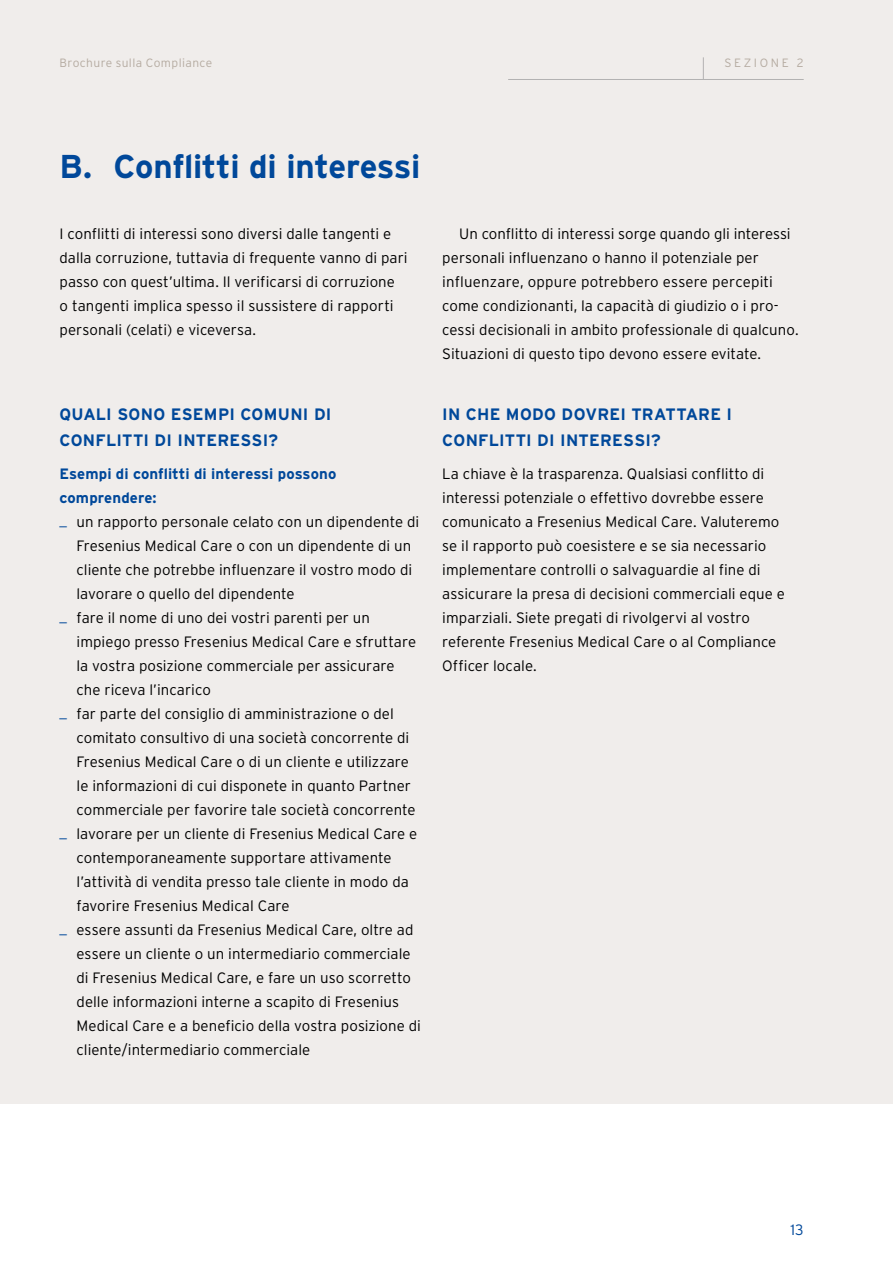
<style>
.page{position:relative;width:893px;height:1263px;background:#fff}
.page>*{position:absolute;margin:0;border:0;box-sizing:border-box;transform-origin:0 0}
.t1{font:700 33px "Interstate";letter-spacing:-.01em;color:#00489a}
.t2{font:700 16.5px/25.5px "Interstate";letter-spacing:.015em;color:#00489a}
.t3{font:300 15px/24px "Interstate";letter-spacing:.005em;color:#000}
.t4{font:700 15px "Interstate";color:#00489a}
.t5{font:300 15px "Interstate";color:#00489a}
.t6{font:300 12px "Interstate";letter-spacing:.035em;color:#b5aba1}
.t7{font:300 12px "Interstate";letter-spacing:.22em;color:#b5aba1}
.s1{color:#00489a}
</style>
<div class="page">
<div style="left:0;top:0;width:893px;height:1103px;background:#f0edeb"></div>
<hr style="left:508px;top:79px;width:296px;height:1px;background:#b3b2b2">
<svg style="left:703px;top:57px;width:1px;height:22px"></svg>
<p class="t6" style="left:60px;top:56px;width:154px">Brochure sulla Compliance</p>
<p class="t7" style="left:725px;top:56px;width:81px">SEZIONE 2</p>
<h1 class="t1" style="left:60px;top:148px;width:362px">B. Conflitti di interessi</h1>
<p class="t3" style="left:60px;top:222px;width:350px">I conflitti di interessi sono diversi dalle tangenti e dalla corruzione, tuttavia di frequente vanno di pari passo con quest’ultima. Il verificarsi di corruzione<br>o tangenti implica spesso il sussistere di rapporti personali (celati) e viceversa.</p>
<p class="t3" style="left:442px;top:222px;width:358px;text-indent:17px">Un conflitto di interessi sorge quando gli interessi personali influenzano o hanno il potenziale per influenzare, oppure potrebbero essere percepiti come condizionanti, la capacità di giudizio o i pro&shy;cessi decisionali in ambito professionale di qualcuno.<br>Situazioni di questo tipo devono essere evitate.</p>
<p class="t2" style="left:60px;top:402px;width:274px">QUALI SONO ESEMPI COMUNI DI<br>CONFLITTI DI INTERESSI?</p>
<p class="t2" style="left:442px;top:402px;width:291px">IN CHE MODO DOVREI TRATTARE I<br>CONFLITTI DI INTERESSI?</p>
<p class="t4" style="left:60px;top:465px;width:278px">Esempi di conflitti di interessi possono</p>
<p class="t4" style="left:60px;top:489px;width:99px">comprendere:</p>
<p class="t3" style="left:60px;top:510px;width:361px"><span class="s1">_</span> un rapporto personale celato con un dipendente di</p>
<p class="t3" style="left:77px;top:534px;width:336px">Fresenius Medical Care o con un dipendente di un</p>
<p class="t3" style="left:77px;top:558px;width:337px">cliente che potrebbe influenzare il vostro modo di</p>
<p class="t3" style="left:77px;top:582px;width:220px">lavorare o quello del dipendente</p>
<p class="t3" style="left:60px;top:606px;width:312px"><span class="s1">_</span> fare il nome di uno dei vostri parenti per un</p>
<p class="t3" style="left:77px;top:630px;width:341px">impiego presso Fresenius Medical Care e sfruttare</p>
<p class="t3" style="left:77px;top:654px;width:319px">la vostra posizione commerciale per assicurare</p>
<p class="t3" style="left:77px;top:678px;width:136px">che riceva l’incarico</p>
<p class="t3" style="left:60px;top:702px;width:336px"><span class="s1">_</span> far parte del consiglio di amministrazione o del</p>
<p class="t3" style="left:77px;top:726px;width:334px">comitato consultivo di una società concorrente di</p>
<p class="t3" style="left:77px;top:750px;width:334px">Fresenius Medical Care o di un cliente e utilizzare</p>
<p class="t3" style="left:77px;top:774px;width:336px">le informazioni di cui disponete in quanto Partner</p>
<p class="t3" style="left:77px;top:798px;width:341px">commerciale per favorire tale società concorrente</p>
<p class="t3" style="left:60px;top:822px;width:359px"><span class="s1">_</span> lavorare per un cliente di Fresenius Medical Care e</p>
<p class="t3" style="left:77px;top:846px;width:317px">contemporaneamente supportare attivamente</p>
<p class="t3" style="left:77px;top:870px;width:334px">l’attività di vendita presso tale cliente in modo da</p>
<p class="t3" style="left:77px;top:894px;width:215px">favorire Fresenius Medical Care</p>
<p class="t3" style="left:60px;top:918px;width:355px"><span class="s1">_</span> essere assunti da Fresenius Medical Care, oltre ad</p>
<p class="t3" style="left:77px;top:942px;width:336px">essere un cliente o un intermediario commerciale</p>
<p class="t3" style="left:77px;top:966px;width:336px">di Fresenius Medical Care, e fare un uso scorretto</p>
<p class="t3" style="left:77px;top:990px;width:324px">delle informazioni interne a scapito di Fresenius</p>
<p class="t3" style="left:77px;top:1014px;width:346px">Medical Care e a beneficio della vostra posizione di</p>
<p class="t3" style="left:77px;top:1038px;width:235px">cliente/intermediario commerciale</p>
<p class="t3" style="left:442px;top:462px;width:344px">La chiave è la trasparenza. Qualsiasi conflitto di interessi potenziale o effettivo dovrebbe essere comunicato a Fresenius Medical Care. Valuteremo se il rapporto può coesistere e se sia necessario implementare controlli o salvaguardie al fine di assicurare la presa di decisioni commerciali eque e imparziali. Siete pregati di rivolgervi al vostro referente Fresenius Medical Care o al Compliance Officer locale.</p>
<p class="t5" style="left:790px;top:1222px;width:15px">13</p>
</div>
